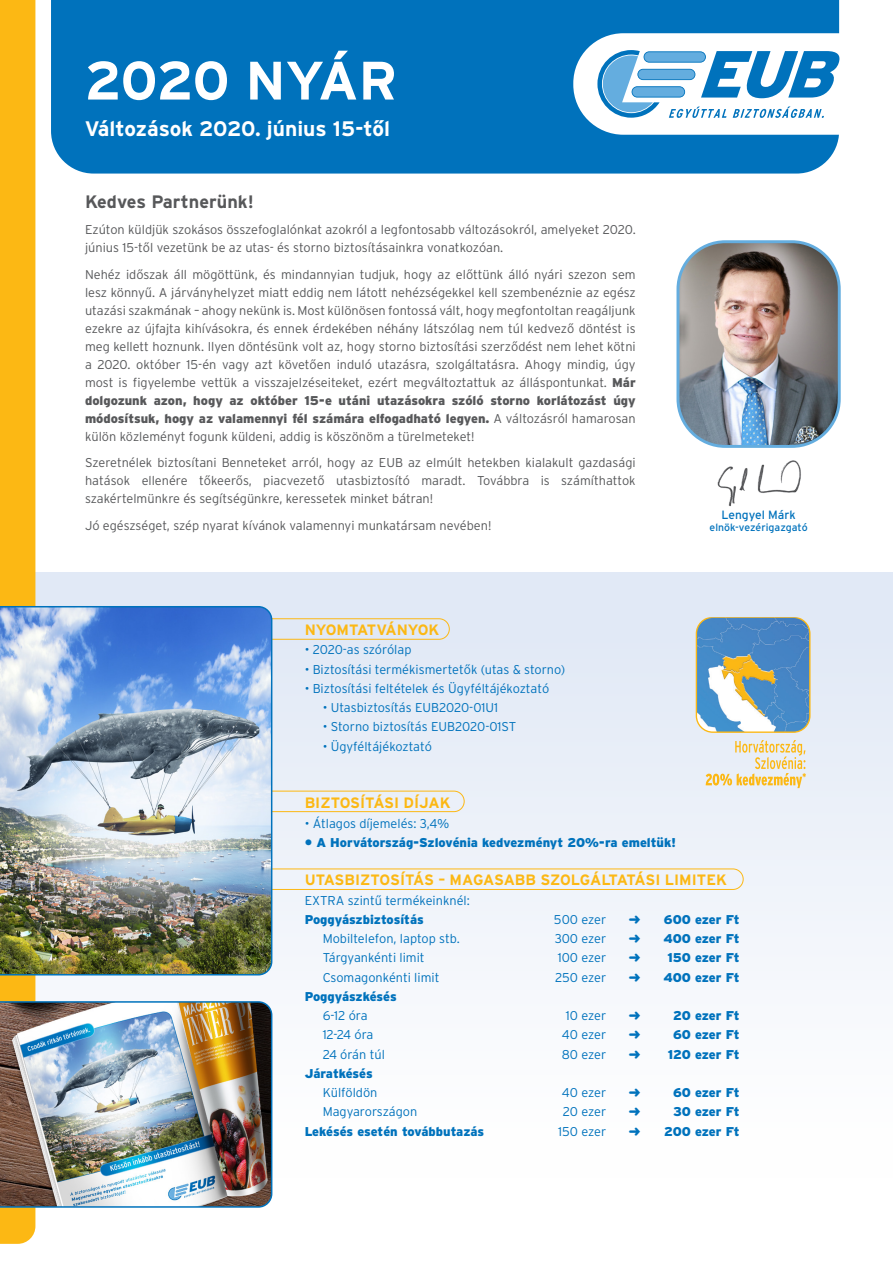
<style>
.page{position:relative;width:893px;height:1263px;background:#fff}
.page>*{position:absolute;margin:0;border:0;box-sizing:border-box;transform-origin:0 0}
.t1{font:700 54px "Interstate OT";letter-spacing:-.02em;color:#fff}
.t2{font:700 21px "Interstate OT";color:#fff}
.t3{font:700 18px "Interstate OT";color:#57585a}
.t4{font:700 15px "Interstate OT";color:#fcb814}
.t5{font:300 12.75px/18px "Interstate OT";color:#57585a;text-align:justify}
.t6{font:300 12.75px "Interstate OT";color:#0072bc}
.t7{font:900 12.75px "Interstate OT";color:#0072bc}
.t8{font:12px "Interstate OT";color:#0072bc}
.t9{font:10.5px "Interstate OT";color:#0072bc}
.s1{font-weight:900}
</style>
<div class="page">
<div style="left:0;top:572px;width:893px;height:606px;background:linear-gradient(to bottom,#dee7f5,#fff)"></div>
<div style="left:0;top:0;width:35px;height:1244px;background:#fcb814"></div>
<div style="left:51px;top:0;width:788px;height:174px;background:#0072bc"></div>
<svg style="left:573px;top:33px;width:267px;height:102px"></svg>
<img style="left:680px;top:244px;width:157px;height:200px">
<div style="left:676px;top:240px;width:165px;height:208px;border:3px solid #64addf;border-radius:47px"></div>
<img style="left:717px;top:460px;width:84px;height:47px">
<img style="left:696px;top:617px;width:114px;height:115px">
<div style="left:696px;top:617px;width:114px;height:116px;border:1px solid #fcb814;border-radius:16px"></div>
<svg style="left:706px;top:740px;width:100px;height:48px"></svg>
<svg style="left:272px;top:868px;width:472px;height:22px"></svg>
<svg style="left:272px;top:790px;width:193px;height:22px"></svg>
<svg style="left:272px;top:618px;width:178px;height:22px"></svg>
<img style="left:0;top:606px;width:272px;height:369px">
<img style="left:0;top:1001px;width:272px;height:207px">
<svg style="left:629px;top:915px;width:11px;height:8px"></svg>
<svg style="left:629px;top:934px;width:11px;height:9px"></svg>
<svg style="left:629px;top:954px;width:11px;height:8px"></svg>
<svg style="left:629px;top:973px;width:11px;height:8px"></svg>
<svg style="left:629px;top:1011px;width:11px;height:9px"></svg>
<svg style="left:629px;top:1031px;width:11px;height:8px"></svg>
<svg style="left:629px;top:1050px;width:11px;height:8px"></svg>
<svg style="left:629px;top:1088px;width:11px;height:9px"></svg>
<svg style="left:629px;top:1108px;width:11px;height:8px"></svg>
<svg style="left:629px;top:1127px;width:11px;height:8px"></svg>
<p class="t1" style="left:85px;top:48px;width:314px">2020 NYÁR</p>
<p class="t2" style="left:85px;top:115px;width:307px">Változások 2020. június 15-től</p>
<p class="t3" style="left:85px;top:190px;width:170px">Kedves Partnerünk!</p>
<p class="t5" style="left:85px;top:221px;width:552px">Ezúton küldjük szokásos összefoglalónkat azokról a legfontosabb változásokról, amelyeket 2020. június 15-től vezetünk be az utas- és storno biztosításainkra vonatkozóan.</p>
<p class="t5" style="left:85px;top:265px;width:552px">Nehéz időszak áll mögöttünk, és mindannyian tudjuk, hogy az előttünk álló nyári szezon sem lesz könnyű. A járványhelyzet miatt eddig nem látott nehézségekkel kell szembenéznie az egész utazási szakmának – ahogy nekünk is. Most különösen fontossá vált, hogy megfontoltan reagáljunk ezekre az újfajta kihívásokra, és ennek érdekében néhány látszólag nem túl kedvező döntést is meg kellett hoznunk. Ilyen döntésünk volt az, hogy storno biztosítási szerződést nem lehet kötni a 2020. október 15-én vagy azt követően induló utazásra, szolgáltatásra. Ahogy mindig, úgy most is figyelembe vettük a visszajelzéseiteket, ezért megváltoztattuk az álláspontunkat. <span class="s1">Már dolgozunk azon, hogy az október 15-e utáni utazásokra szóló storno korlátozást úgy módosítsuk, hogy az valamennyi fél számára elfogadható legyen.</span> A változásról hamarosan külön közleményt fogunk küldeni, addig is köszönöm a türelmeteket!</p>
<p class="t5" style="left:85px;top:454px;width:552px">Szeretnélek biztosítani Benneteket arról, hogy az EUB az elmúlt hetekben kialakult gazdasági hatások ellenére tőkeerős, piacvezető utasbiztosító maradt. Továbbra is számíthattok szakértelmünkre és segítségünkre, keressetek minket bátran!</p>
<p class="t5" style="left:85px;top:516px;width:408px">Jó egészséget, szép nyarat kívánok valamennyi munkatársam nevében!</p>
<p class="t4" style="left:305px;top:621px;width:136px">NYOMTATVÁNYOK</p>
<p class="t6" style="left:305px;top:642px;width:108px">• 2020-as szórólap</p>
<p class="t6" style="left:305px;top:662px;width:262px">• Biztosítási termékismertetők (utas &amp; storno)</p>
<p class="t6" style="left:305px;top:681px;width:246px">• Biztosítási feltételek és Ügyféltájékoztató</p>
<p class="t6" style="left:323px;top:700px;width:177px">• Utasbiztosítás EUB2020-01U1</p>
<p class="t6" style="left:323px;top:719px;width:195px">• Storno biztosítás EUB2020-01ST</p>
<p class="t6" style="left:323px;top:739px;width:111px">• Ügyféltájékoztató</p>
<p class="t8" style="left:721px;top:507px;width:76px">Lengyel Márk</p>
<p class="t9" style="left:709px;top:521px;width:100px">elnök-vezérigazgató</p>
<p class="t4" style="left:305px;top:794px;width:147px">BIZTOSÍTÁSI DÍJAK</p>
<p class="t6" style="left:305px;top:816px;width:146px">• Átlagos díjemelés: 3,4%</p>
<p class="t7" style="left:305px;top:834px;width:373px">• A Horvátország-Szlovénia kedvezményt 20%-ra emeltük!</p>
<p class="t4" style="left:305px;top:871px;width:424px">UTASBIZTOSÍTÁS – MAGASABB SZOLGÁLTATÁSI LIMITEK</p>
<p class="t6" style="left:305px;top:893px;width:167px">EXTRA szintű termékeinknél:</p>
<p class="t7" style="left:305px;top:911px;width:121px">Poggyászbiztosítás</p>
<p class="t6" style="left:554px;top:912px;width:54px">500 ezer</p>
<p class="t7" style="left:664px;top:911px;width:77px">600 ezer Ft</p>
<p class="t6" style="left:323px;top:931px;width:139px">Mobiltelefon, laptop stb.</p>
<p class="t6" style="left:555px;top:931px;width:53px">300 ezer</p>
<p class="t7" style="left:663px;top:930px;width:78px">400 ezer Ft</p>
<p class="t6" style="left:323px;top:950px;width:104px">Tárgyankénti limit</p>
<p class="t6" style="left:558px;top:950px;width:50px">100 ezer</p>
<p class="t7" style="left:667px;top:949px;width:74px">150 ezer Ft</p>
<p class="t6" style="left:323px;top:970px;width:118px">Csomagonkénti limit</p>
<p class="t6" style="left:555px;top:970px;width:52px">250 ezer</p>
<p class="t7" style="left:663px;top:969px;width:78px">400 ezer Ft</p>
<p class="t7" style="left:305px;top:988px;width:94px">Poggyászkésés</p>
<p class="t6" style="left:323px;top:1008px;width:46px">6-12 óra</p>
<p class="t6" style="left:566px;top:1008px;width:42px">10 ezer</p>
<p class="t7" style="left:673px;top:1007px;width:68px">20 ezer Ft</p>
<p class="t6" style="left:323px;top:1027px;width:52px">12-24 óra</p>
<p class="t6" style="left:562px;top:1027px;width:46px">40 ezer</p>
<p class="t7" style="left:673px;top:1026px;width:68px">60 ezer Ft</p>
<p class="t6" style="left:323px;top:1047px;width:64px">24 órán túl</p>
<p class="t6" style="left:562px;top:1047px;width:46px">80 ezer</p>
<p class="t7" style="left:668px;top:1046px;width:73px">120 ezer Ft</p>
<p class="t7" style="left:305px;top:1065px;width:70px">Járatkésés</p>
<p class="t6" style="left:323px;top:1085px;width:56px">Külföldön</p>
<p class="t6" style="left:562px;top:1085px;width:46px">40 ezer</p>
<p class="t7" style="left:673px;top:1084px;width:68px">60 ezer Ft</p>
<p class="t6" style="left:323px;top:1104px;width:96px">Magyarországon</p>
<p class="t6" style="left:563px;top:1104px;width:45px">20 ezer</p>
<p class="t7" style="left:673px;top:1103px;width:68px">30 ezer Ft</p>
<p class="t7" style="left:305px;top:1123px;width:181px">Lekésés esetén továbbutazás</p>
<p class="t6" style="left:558px;top:1124px;width:50px">150 ezer</p>
<p class="t7" style="left:664px;top:1123px;width:77px">200 ezer Ft</p>
</div>
